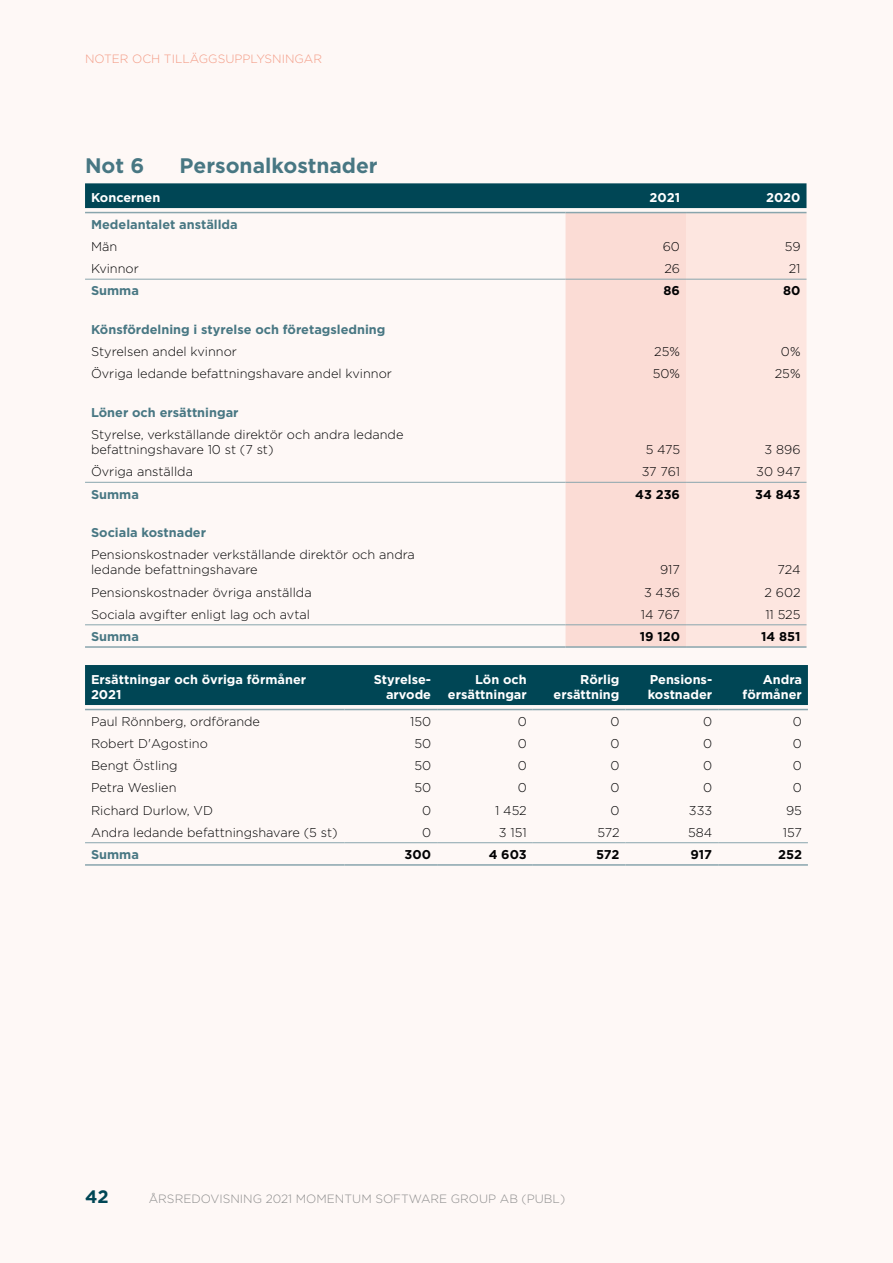
<style>
.page{position:relative;width:893px;height:1263px;background:#fef8f6}
.page>*{position:absolute;margin:0;border:0;box-sizing:border-box;transform-origin:0 0}
.Rubrik_3{font:700 21px "Gotham";color:#487783}
.t1{font:700 18px "Gotham";color:#004655}
.Tabellbröd_vä{font:300 12.75px/15.3px "Gotham";color:#020203}
.Tabellrubrik_vit_Vä{font:700 12.75px/15.3px "Gotham";color:#fff;text-align:right}
.Tabellrubrik_2_t_vä{font:700 12.75px "Gotham";color:#487783}
.Tabellbröd_hö{font:300 12.75px "Gotham";color:#020203}
.Tabellrubrik___summa{font:700 12.75px "Gotham";color:#020203}
.t2{font:300 12px "Gotham";color:#8c8c8c}
.t3{font:300 12px "Gotham";color:#f39a84}
</style>
<div class="page">
<div style="left:85px;top:183px;width:721px;height:25px;background:#004655"></div>
<div style="left:566px;top:213px;width:120px;height:433px;background:#fbdcd5"></div>
<div style="left:686px;top:213px;width:120px;height:433px;background:#fde6e0"></div>
<hr style="left:85px;top:212px;width:481px;height:1px;background:#89a5ad">
<hr style="left:566px;top:212px;width:120px;height:1px;background:#89a5ad">
<hr style="left:686px;top:212px;width:120px;height:1px;background:#89a5ad">
<hr style="left:85px;top:279px;width:481px;height:1px;background:#89a5ad">
<hr style="left:566px;top:279px;width:120px;height:1px;background:#89a5ad">
<hr style="left:686px;top:279px;width:120px;height:1px;background:#89a5ad">
<hr style="left:85px;top:482px;width:481px;height:1px;background:#89a5ad">
<hr style="left:566px;top:482px;width:120px;height:1px;background:#89a5ad">
<hr style="left:686px;top:482px;width:120px;height:1px;background:#89a5ad">
<hr style="left:85px;top:624px;width:481px;height:1px;background:#89a5ad">
<hr style="left:566px;top:624px;width:120px;height:1px;background:#89a5ad">
<hr style="left:686px;top:624px;width:120px;height:1px;background:#89a5ad">
<hr style="left:85px;top:646px;width:481px;height:2px;background:#89a5ad">
<hr style="left:566px;top:646px;width:120px;height:2px;background:#89a5ad">
<hr style="left:686px;top:646px;width:120px;height:2px;background:#89a5ad">
<div style="left:85px;top:665px;width:723px;height:40px;background:#004655"></div>
<hr style="left:85px;top:709px;width:259px;height:1px;background:#89a5ad">
<hr style="left:344px;top:709px;width:93px;height:1px;background:#89a5ad">
<hr style="left:437px;top:709px;width:96px;height:1px;background:#89a5ad">
<hr style="left:533px;top:709px;width:92px;height:1px;background:#89a5ad">
<hr style="left:625px;top:709px;width:93px;height:1px;background:#89a5ad">
<hr style="left:718px;top:709px;width:90px;height:1px;background:#89a5ad">
<hr style="left:85px;top:842px;width:259px;height:1px;background:#89a5ad">
<hr style="left:344px;top:842px;width:93px;height:1px;background:#89a5ad">
<hr style="left:437px;top:842px;width:96px;height:1px;background:#89a5ad">
<hr style="left:533px;top:842px;width:92px;height:1px;background:#89a5ad">
<hr style="left:625px;top:842px;width:93px;height:1px;background:#89a5ad">
<hr style="left:718px;top:842px;width:90px;height:1px;background:#89a5ad">
<hr style="left:85px;top:864px;width:259px;height:2px;background:#89a5ad">
<hr style="left:344px;top:864px;width:93px;height:2px;background:#89a5ad">
<hr style="left:437px;top:864px;width:96px;height:2px;background:#89a5ad">
<hr style="left:533px;top:864px;width:92px;height:2px;background:#89a5ad">
<hr style="left:625px;top:864px;width:93px;height:2px;background:#89a5ad">
<hr style="left:718px;top:864px;width:90px;height:2px;background:#89a5ad">
<p class="t3" style="left:85px;top:51px;width:238px">NOTER OCH TILLÄGGSUPPLYSNINGAR</p>
<p class="Rubrik_3" style="left:85px;top:152px;width:61px">Not 6</p>
<p class="Rubrik_3" style="left:180px;top:152px;width:200px">Personalkostnader</p>
<p class="Tabellrubrik_vit_Vä" style="left:91px;top:190px;width:71px">Koncernen</p>
<p class="Tabellrubrik_vit_Vä" style="left:650px;top:190px;width:32px">2021</p>
<p class="Tabellrubrik_vit_Vä" style="left:766px;top:190px;width:36px">2020</p>
<p class="Tabellrubrik_2_t_vä" style="left:91px;top:216px;width:148px">Medelantalet anställda</p>
<p class="Tabellbröd_vä" style="left:91px;top:238px;width:28px">Män</p>
<p class="Tabellbröd_hö" style="left:663px;top:238px;width:19px">60</p>
<p class="Tabellbröd_hö" style="left:785px;top:238px;width:17px">59</p>
<p class="Tabellbröd_vä" style="left:91px;top:261px;width:49px">Kvinnor</p>
<p class="Tabellbröd_hö" style="left:664px;top:261px;width:17px">26</p>
<p class="Tabellbröd_hö" style="left:789px;top:261px;width:13px">21</p>
<p class="Tabellrubrik_2_t_vä" style="left:91px;top:282px;width:49px">Summa</p>
<p class="Tabellrubrik___summa" style="left:664px;top:282px;width:18px">86</p>
<p class="Tabellrubrik___summa" style="left:783px;top:282px;width:19px">80</p>
<p class="Tabellrubrik_2_t_vä" style="left:91px;top:321px;width:296px">Könsfördelning i styrelse och företagsledning</p>
<p class="Tabellbröd_vä" style="left:91px;top:343px;width:147px">Styrelsen andel kvinnor</p>
<p class="Tabellbröd_hö" style="left:654px;top:343px;width:27px">25%</p>
<p class="Tabellbröd_hö" style="left:781px;top:343px;width:21px">0%</p>
<p class="Tabellbröd_vä" style="left:91px;top:366px;width:302px">Övriga ledande befattningshavare andel kvinnor</p>
<p class="Tabellbröd_hö" style="left:653px;top:366px;width:29px">50%</p>
<p class="Tabellbröd_hö" style="left:775px;top:366px;width:27px">25%</p>
<p class="Tabellrubrik_2_t_vä" style="left:91px;top:404px;width:149px">Löner och ersättningar</p>
<p class="Tabellbröd_vä" style="left:91px;top:426px;width:314px">Styrelse, verkställande direktör och andra ledande befattningshavare 10 st (7 st)</p>
<p class="Tabellbröd_hö" style="left:646px;top:441px;width:36px">5 475</p>
<p class="Tabellbröd_hö" style="left:765px;top:441px;width:37px">3 896</p>
<p class="Tabellbröd_vä" style="left:91px;top:464px;width:103px">Övriga anställda</p>
<p class="Tabellbröd_hö" style="left:642px;top:464px;width:40px">37 761</p>
<p class="Tabellbröd_hö" style="left:756px;top:464px;width:46px">30 947</p>
<p class="Tabellrubrik_2_t_vä" style="left:91px;top:485px;width:49px">Summa</p>
<p class="Tabellrubrik___summa" style="left:635px;top:485px;width:46px">43 236</p>
<p class="Tabellrubrik___summa" style="left:755px;top:485px;width:47px">34 843</p>
<p class="Tabellrubrik_2_t_vä" style="left:91px;top:524px;width:117px">Sociala kostnader</p>
<p class="Tabellbröd_vä" style="left:91px;top:547px;width:325px">Pensionskostnader verkställande direktör och andra ledande befattningshavare</p>
<p class="Tabellbröd_hö" style="left:660px;top:562px;width:21px">917</p>
<p class="Tabellbröd_hö" style="left:778px;top:562px;width:24px">724</p>
<p class="Tabellbröd_vä" style="left:91px;top:584px;width:222px">Pensionskostnader övriga anställda</p>
<p class="Tabellbröd_hö" style="left:644px;top:584px;width:38px">3 436</p>
<p class="Tabellbröd_hö" style="left:764px;top:584px;width:37px">2 602</p>
<p class="Tabellbröd_vä" style="left:91px;top:606px;width:220px">Sociala avgifter enligt lag och avtal</p>
<p class="Tabellbröd_hö" style="left:641px;top:606px;width:41px">14 767</p>
<p class="Tabellbröd_hö" style="left:765px;top:606px;width:37px">11 525</p>
<p class="Tabellrubrik_2_t_vä" style="left:91px;top:628px;width:49px">Summa</p>
<p class="Tabellrubrik___summa" style="left:640px;top:628px;width:42px">19 120</p>
<p class="Tabellrubrik___summa" style="left:761px;top:628px;width:41px">14 851</p>
<p class="Tabellrubrik_vit_Vä" style="left:91px;top:671px;width:217px;text-align:left">Ersättningar och övriga förmåner<br>2021</p>
<p class="Tabellrubrik_vit_Vä" style="left:374px;top:671px;width:59px">Styrelse&shy;arvode</p>
<p class="Tabellrubrik_vit_Vä" style="left:448px;top:671px;width:80px">Lön och ersättningar</p>
<p class="Tabellrubrik_vit_Vä" style="left:554px;top:671px;width:67px">Rörlig ersättning</p>
<p class="Tabellrubrik_vit_Vä" style="left:648px;top:671px;width:66px;text-align:left">Pensions&shy;kostnader</p>
<p class="Tabellrubrik_vit_Vä" style="left:743px;top:671px;width:61px">Andra förmåner</p>
<p class="Tabellbröd_vä" style="left:91px;top:713px;width:171px">Paul Rönnberg, ordförande</p>
<p class="Tabellbröd_hö" style="left:410px;top:713px;width:23px">150</p>
<p class="Tabellbröd_hö" style="left:518px;top:713px;width:11px">0</p>
<p class="Tabellbröd_hö" style="left:610px;top:713px;width:11px">0</p>
<p class="Tabellbröd_hö" style="left:703px;top:713px;width:11px">0</p>
<p class="Tabellbröd_hö" style="left:793px;top:713px;width:11px">0</p>
<p class="Tabellbröd_vä" style="left:91px;top:735px;width:118px">Robert D'Agostino</p>
<p class="Tabellbröd_hö" style="left:414px;top:735px;width:18px">50</p>
<p class="Tabellbröd_hö" style="left:518px;top:735px;width:11px">0</p>
<p class="Tabellbröd_hö" style="left:610px;top:735px;width:11px">0</p>
<p class="Tabellbröd_hö" style="left:703px;top:735px;width:11px">0</p>
<p class="Tabellbröd_hö" style="left:793px;top:735px;width:11px">0</p>
<p class="Tabellbröd_vä" style="left:91px;top:758px;width:88px">Bengt Östling</p>
<p class="Tabellbröd_hö" style="left:414px;top:757px;width:18px">50</p>
<p class="Tabellbröd_hö" style="left:518px;top:757px;width:11px">0</p>
<p class="Tabellbröd_hö" style="left:610px;top:757px;width:11px">0</p>
<p class="Tabellbröd_hö" style="left:703px;top:757px;width:11px">0</p>
<p class="Tabellbröd_hö" style="left:793px;top:757px;width:11px">0</p>
<p class="Tabellbröd_vä" style="left:91px;top:780px;width:87px">Petra Weslien</p>
<p class="Tabellbröd_hö" style="left:414px;top:780px;width:18px">50</p>
<p class="Tabellbröd_hö" style="left:518px;top:780px;width:11px">0</p>
<p class="Tabellbröd_hö" style="left:610px;top:780px;width:11px">0</p>
<p class="Tabellbröd_hö" style="left:703px;top:780px;width:11px">0</p>
<p class="Tabellbröd_hö" style="left:793px;top:780px;width:11px">0</p>
<p class="Tabellbröd_vä" style="left:91px;top:802px;width:124px">Richard Durlow, VD</p>
<p class="Tabellbröd_hö" style="left:422px;top:802px;width:11px">0</p>
<p class="Tabellbröd_hö" style="left:495px;top:802px;width:33px">1 452</p>
<p class="Tabellbröd_hö" style="left:610px;top:802px;width:11px">0</p>
<p class="Tabellbröd_hö" style="left:689px;top:802px;width:25px">333</p>
<p class="Tabellbröd_hö" style="left:786px;top:802px;width:17px">95</p>
<p class="Tabellbröd_vä" style="left:91px;top:824px;width:248px">Andra ledande befattningshavare (5 st)</p>
<p class="Tabellbröd_hö" style="left:422px;top:824px;width:11px">0</p>
<p class="Tabellbröd_hö" style="left:499px;top:824px;width:29px">3 151</p>
<p class="Tabellbröd_hö" style="left:597px;top:824px;width:24px">572</p>
<p class="Tabellbröd_hö" style="left:688px;top:824px;width:26px">584</p>
<p class="Tabellbröd_hö" style="left:783px;top:824px;width:21px">157</p>
<p class="Tabellrubrik_2_t_vä" style="left:91px;top:846px;width:49px">Summa</p>
<p class="Tabellrubrik___summa" style="left:405px;top:846px;width:28px">300</p>
<p class="Tabellrubrik___summa" style="left:489px;top:846px;width:40px">4 603</p>
<p class="Tabellrubrik___summa" style="left:596px;top:846px;width:25px">572</p>
<p class="Tabellrubrik___summa" style="left:690px;top:846px;width:23px">917</p>
<p class="Tabellrubrik___summa" style="left:778px;top:846px;width:25px">252</p>
<p class="t1" style="left:85px;top:1185px;width:25px">42</p>
<p class="t2" style="left:149px;top:1191px;width:418px">ÅRSREDOVISNING 2021 MOMENTUM SOFTWARE GROUP AB (PUBL)</p>
</div>
